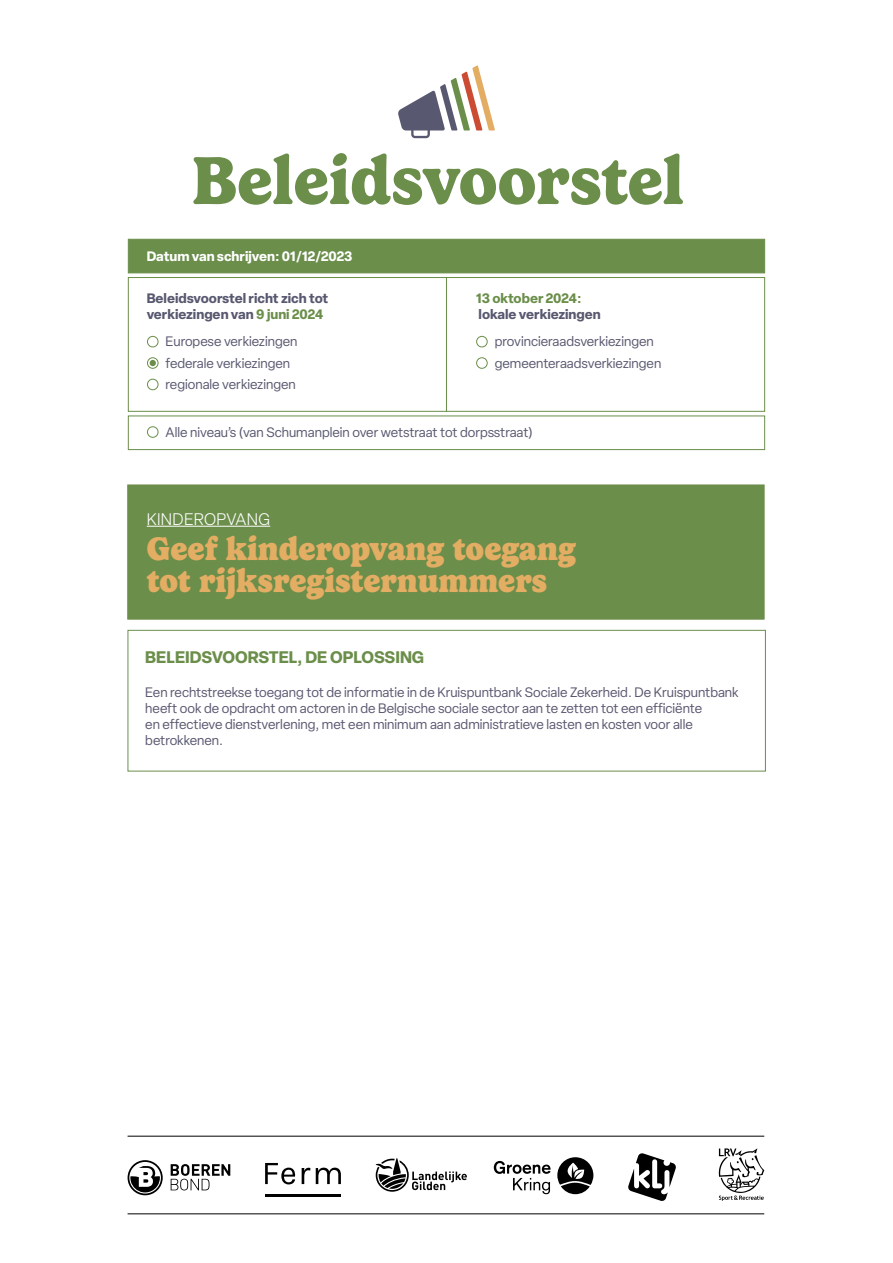
<style>
.page{position:relative;width:893px;height:1263px;background:#fff}
.page>*{position:absolute;margin:0;border:0;box-sizing:border-box;transform-origin:0 0}
.t1{font:700 68.55px "Gelica";letter-spacing:-.005em;color:#6b8e4a}
.t2{font:900 33px/31.5px "Gelica";color:#e3ad63}
.t3{font:700 16.5px "Elza";color:#6b8e4a}
.t4{font:300 16.5px "Elza";letter-spacing:.02em;color:#fff}
.t5{font:13.5px/16.2px "Elza";color:#585870}
.t6{font:700 13.5px/16.2px "Elza";color:#585870}
.t7{font:700 13.5px "Elza";color:#fff}
.t8{font:700 13.5px "Elza";color:#6b8e4a}
.s1{color:#6b8e4a}
</style>
<div class="page">
<svg style="left:398px;top:65px;width:97px;height:73px"></svg>
<div style="left:128px;top:239px;width:637px;height:34px;background:#6b8e4a;border:1px solid #6b8e4a"></div>
<div style="left:128px;top:485px;width:636px;height:134px;background:#6b8e4a"></div>
<div style="left:128px;top:416px;width:637px;height:34px;background:#fff;border:1px solid #6b8e4a"></div>
<div style="left:128px;top:277px;width:319px;height:135px;background:#fff;border:1px solid #6b8e4a"></div>
<div style="left:446px;top:277px;width:319px;height:135px;background:#fff;border:1px solid #6b8e4a"></div>
<hr style="left:147px;top:526px;width:123px;height:1px;background:#fff">
<div style="left:147px;top:336px;width:11px;height:11px;border:1px solid #6b8e4a;border-radius:50%"></div>
<div style="left:476px;top:336px;width:12px;height:11px;border:1px solid #6b8e4a;border-radius:50%"></div>
<div style="left:147px;top:357px;width:11px;height:12px;border:1px solid #6b8e4a;border-radius:50%"></div>
<div style="left:476px;top:357px;width:12px;height:12px;border:1px solid #6b8e4a;border-radius:50%"></div>
<div style="left:147px;top:379px;width:11px;height:11px;border:1px solid #6b8e4a;border-radius:50%"></div>
<div style="left:147px;top:426px;width:11px;height:12px;border:1px solid #6b8e4a;border-radius:50%"></div>
<svg style="left:171px;top:1164px;width:59px;height:26px"></svg>
<svg style="left:128px;top:1160px;width:35px;height:35px"></svg>
<svg style="left:265px;top:1163px;width:30px;height:21px"></svg>
<svg style="left:302px;top:1168px;width:8px;height:16px"></svg>
<svg style="left:316px;top:1167px;width:25px;height:17px"></svg>
<hr style="left:265px;top:1194px;width:76px;height:2px;background:#000">
<svg style="left:494px;top:1161px;width:57px;height:33px"></svg>
<svg style="left:557px;top:1157px;width:36px;height:37px"></svg>
<svg style="left:628px;top:1153px;width:48px;height:48px"></svg>
<svg style="left:376px;top:1158px;width:91px;height:33px"></svg>
<svg style="left:718px;top:1148px;width:46px;height:53px"></svg>
<svg style="left:150px;top:360px;width:6px;height:6px"></svg>
<hr style="left:128px;top:1213px;width:636px;height:1px;background:#000">
<hr style="left:128px;top:1136px;width:636px;height:1px;background:#000">
<div style="left:128px;top:630px;width:638px;height:141px;border:1px solid #6b8e4a"></div>
<h1 class="t1" style="left:191px;top:141px;width:495px">Beleidsvoorstel</h1>
<p class="t7" style="left:147px;top:246px;width:207px">Datum van schrijven: 01/12/2023</p>
<p class="t6" style="left:147px;top:289px;width:183px">Beleidsvoorstel richt zich tot verkiezingen van <span class="s1">9 juni 2024</span></p>
<p class="t5" style="left:166px;top:333px;width:133px">Europese verkiezingen</p>
<p class="t5" style="left:495px;top:333px;width:161px">provincieraadsverkiezingen</p>
<p class="t5" style="left:166px;top:355px;width:126px">federale verkiezingen</p>
<p class="t5" style="left:495px;top:355px;width:168px">gemeenteraadsverkiezingen</p>
<p class="t5" style="left:166px;top:376px;width:132px">regionale verkiezingen</p>
<p class="t8" style="left:476px;top:288px;width:107px">13 oktober 2024:</p>
<p class="t6" style="left:479px;top:305px;width:124px">lokale verkiezingen</p>
<p class="t5" style="left:166px;top:424px;width:368px">Alle niveau’s (van Schumanplein over wetstraat tot dorpsstraat)</p>
<p class="t4" style="left:147px;top:508px;width:125px">KINDEROPVANG</p>
<h2 class="t2" style="left:147px;top:533px;width:431px">Geef kinderopvang toegang tot rijksregisternummers</h2>
<p class="t3" style="left:145px;top:646px;width:280px">BELEIDSVOORSTEL, DE OPLOSSING</p>
<p class="t5" style="left:145px;top:684px;width:595px">Een rechtstreekse toegang tot de informatie in de Kruispuntbank Sociale Zekerheid. De Kruispuntbank heeft ook de opdracht om actoren in de Belgische sociale sector aan te zetten tot een efficiënte<br>en effectieve dienstverlening, met een minimum aan administratieve lasten en kosten voor alle betrokkenen.</p>
</div>
